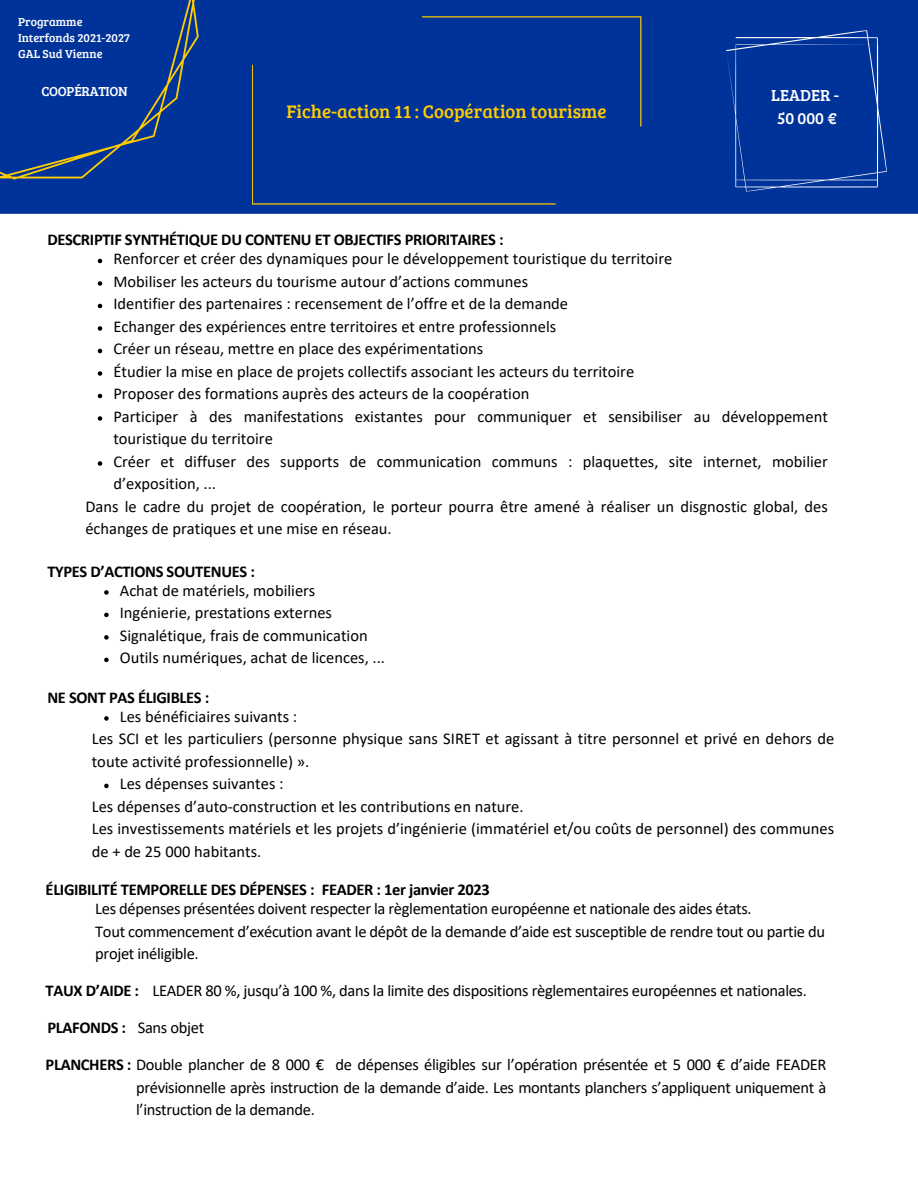
<style>
.page{position:relative;width:918px;height:1188px;background:#fff}
.page>*{position:absolute;margin:0;border:0;box-sizing:border-box;transform-origin:0 0}
.t1{font:18.75px "Bree Serif";color:#fc0}
.t2{font:16.5px/22.5px "Calibri";color:#000}
.t3{font:16.5px/22.5px "Calibri";letter-spacing:-.02em;color:#000}
.t4{font:700 16.5px "Calibri";letter-spacing:-.02em;color:#000}
.t5{font:16.5px "Bree Serif";color:#fff}
.t6{font:13.5px "Bree Serif";letter-spacing:-.02em;color:#fff}
.t7{font:12px "Bree Serif";color:#fff}
.s1{font-weight:700}
</style>
<div class="page">
<div style="left:0;top:0;width:918px;height:214px;background:#039"></div>
<div style="left:0;top:0;width:204px;height:186px;background:#039"></div>
<svg style="left:726px;top:30px;width:161px;height:162px;background:#0a3b9d"></svg>
<div style="left:252px;top:16px;width:389px;height:188px;background:#039"></div>
<svg style="left:104px;top:590px;width:5px;height:5px"></svg>
<svg style="left:104px;top:613px;width:5px;height:4px"></svg>
<svg style="left:104px;top:635px;width:5px;height:5px"></svg>
<svg style="left:104px;top:658px;width:5px;height:4px"></svg>
<svg style="left:98px;top:259px;width:4px;height:4px"></svg>
<svg style="left:98px;top:281px;width:4px;height:5px"></svg>
<svg style="left:98px;top:304px;width:4px;height:4px"></svg>
<svg style="left:98px;top:326px;width:4px;height:5px"></svg>
<svg style="left:98px;top:349px;width:4px;height:4px"></svg>
<svg style="left:98px;top:371px;width:4px;height:5px"></svg>
<svg style="left:98px;top:394px;width:4px;height:4px"></svg>
<svg style="left:98px;top:416px;width:4px;height:5px"></svg>
<svg style="left:98px;top:461px;width:4px;height:5px"></svg>
<svg style="left:104px;top:716px;width:5px;height:5px"></svg>
<svg style="left:104px;top:784px;width:5px;height:4px"></svg>
<p class="t7" style="left:18px;top:14px;width:66px">Programme</p>
<p class="t7" style="left:18px;top:30px;width:113px">Interfonds 2021-2027</p>
<p class="t7" style="left:18px;top:46px;width:86px">GAL Sud Vienne</p>
<p class="t6" style="left:41px;top:82px;width:88px">COOPÉRATION</p>
<p class="t1" style="left:286px;top:98px;width:321px">Fiche-action 11 : Coopération tourisme</p>
<p class="t5" style="left:771px;top:84px;width:69px">LEADER -</p>
<p class="t5" style="left:777px;top:106px;width:61px">50 000 €</p>
<p class="t4" style="left:47px;top:233px;width:458px">DESCRIPTIF SYNTHÉTIQUE DU CONTENU ET OBJECTIFS PRIORITAIRES :</p>
<p class="t2" style="left:113px;top:249px;width:560px">Renforcer et créer des dynamiques pour le développement touristique du territoire</p>
<p class="t2" style="left:113px;top:271px;width:416px">Mobiliser les acteurs du tourisme autour d’actions communes</p>
<p class="t2" style="left:113px;top:294px;width:456px">Identifier des partenaires : recensement de l’offre et de la demande</p>
<p class="t2" style="left:113px;top:316px;width:444px">Echanger des expériences entre territoires et entre professionnels</p>
<p class="t2" style="left:113px;top:339px;width:371px">Créer un réseau, mettre en place des expérimentations</p>
<p class="t2" style="left:113px;top:361px;width:522px">Étudier la mise en place de projets collectifs associant les acteurs du territoire</p>
<p class="t2" style="left:113px;top:384px;width:417px">Proposer des formations auprès des acteurs de la coopération</p>
<p class="t2" style="left:113px;top:406px;width:716px">Participer à des manifestations existantes pour communiquer et sensibiliser au développement touristique du territoire</p>
<p class="t2" style="left:113px;top:451px;width:716px">Créer et diffuser des supports de communication communs : plaquettes, site internet, mobilier d’exposition, ...</p>
<p class="t2" style="left:85px;top:496px;width:744px">Dans le cadre du projet de coopération, le porteur pourra être amené à réaliser un disgnostic global, des échanges de pratiques et une mise en réseau.</p>
<p class="t4" style="left:47px;top:564px;width:209px">TYPES D’ACTIONS SOUTENUES :</p>
<p class="t2" style="left:120px;top:580px;width:197px">Achat de matériels, mobiliers</p>
<p class="t2" style="left:120px;top:603px;width:214px">Ingénierie, prestations externes</p>
<p class="t2" style="left:120px;top:625px;width:249px">Signalétique, frais de communication</p>
<p class="t2" style="left:120px;top:648px;width:267px">Outils numériques, achat de licences, ...</p>
<p class="t4" style="left:47px;top:690px;width:163px">NE SONT PAS ÉLIGIBLES :</p>
<p class="t2" style="left:120px;top:706px;width:179px">Les bénéficiaires suivants :</p>
<p class="t2" style="left:92px;top:729px;width:744px">Les SCI et les particuliers (personne physique sans SIRET et agissant à titre personnel et privé en dehors de toute activité professionnelle) ».</p>
<p class="t2" style="left:92px;top:796px;width:433px">Les dépenses d’auto-construction et les contributions en nature.</p>
<p class="t2" style="left:92px;top:819px;width:744px">Les investissements matériels et les projets d’ingénierie (immatériel et/ou coûts de personnel) des communes de + de 25 000 habitants.</p>
<p class="t2" style="left:120px;top:774px;width:165px">Les dépenses suivantes :</p>
<p class="t4" style="left:46px;top:883px;width:446px">ÉLIGIBILITÉ TEMPORELLE DES DÉPENSES : FEADER : 1er janvier 2023</p>
<p class="t3" style="left:95px;top:899px;width:658px">Les dépenses présentées doivent respecter la règlementation européenne et nationale des aides états.</p>
<p class="t3" style="left:95px;top:921px;width:731px">Tout commencement d’exécution avant le dépôt de la demande d’aide est susceptible de rendre tout ou partie du projet inéligible.</p>
<p class="t4" style="left:46px;top:983px;width:95px">TAUX D’AIDE :</p>
<p class="t3" style="left:152px;top:980px;width:656px">LEADER 80 %, jusqu’à 100 %, dans la limite des dispositions règlementaires européennes et nationales.</p>
<p class="t4" style="left:47px;top:1021px;width:80px">PLAFONDS :</p>
<p class="t3" style="left:46px;top:1055px;width:782px"><span class="s1">PLANCHERS :</span> Double plancher de 8 000 € de dépenses éligibles sur l’opération présentée et 5 000 € d’aide FEADER</p>
<p class="t3" style="left:136px;top:1077px;width:692px">prévisionnelle après instruction de la demande d’aide. Les montants planchers s’appliquent uniquement à l’instruction de la demande.</p>
<p class="t3" style="left:138px;top:1018px;width:68px">Sans objet</p>
</div>
